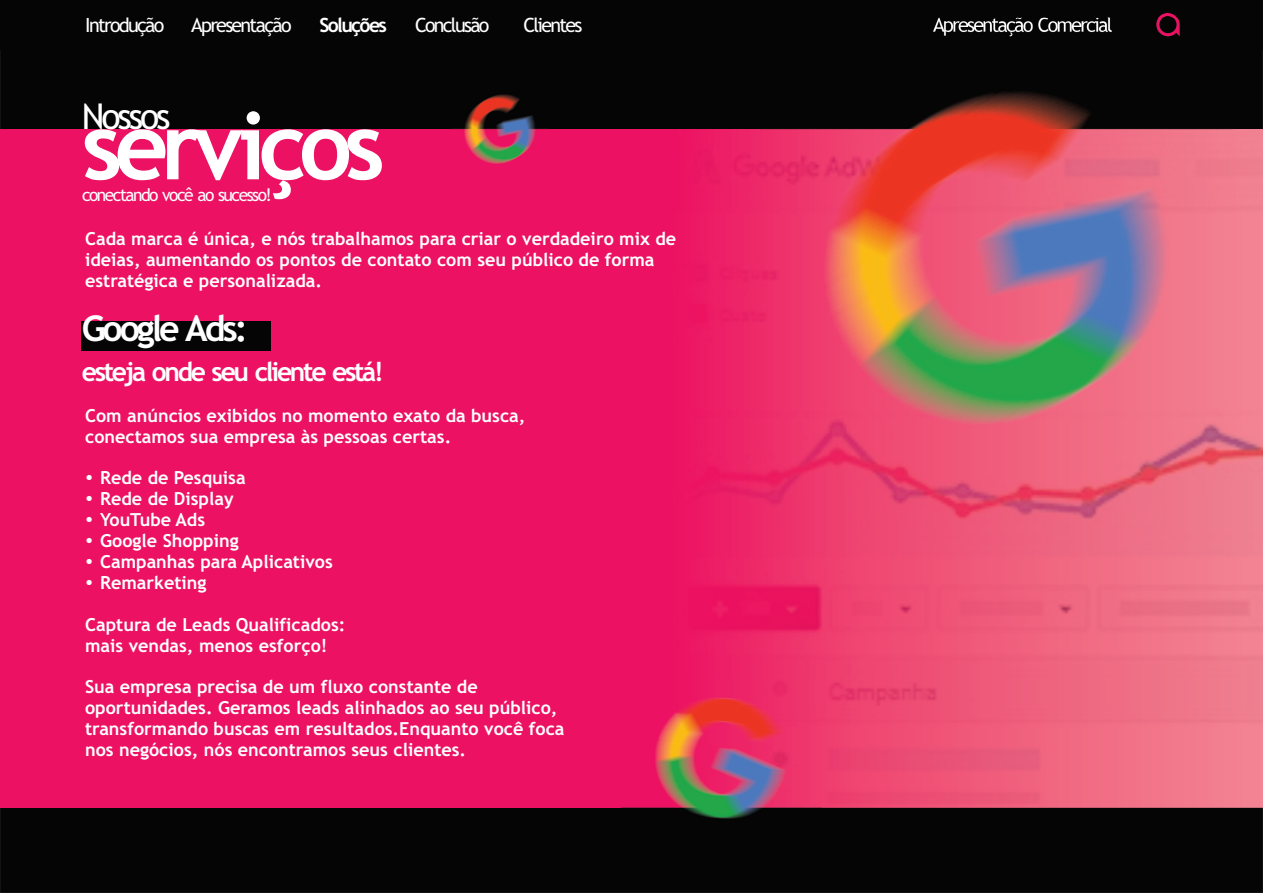
<style>
.page{position:relative;width:1263px;height:893px;background:#fff}
.page>*{position:absolute;margin:0;border:0;box-sizing:border-box;transform-origin:0 0}
.t1{font:700 93.75px "Trebuchet MS";letter-spacing:-.08em;color:#fff}
.t2{font:700 35.7px "Trebuchet MS";letter-spacing:-.085em;color:#fff}
.t3{font:35.7px "Trebuchet MS";letter-spacing:-.085em;color:#fff}
.t4{font:700 26.4px "Trebuchet MS";letter-spacing:-.085em;color:#fff}
.t5{font:19.65px "Trebuchet MS";letter-spacing:-.085em;color:#fff}
.t6{font:700 19.65px "Trebuchet MS";letter-spacing:-.085em;color:#fff}
.t7{font:700 18px/20.9px "Trebuchet MS";color:#fff}
.t8{font:17.4px "Trebuchet MS";letter-spacing:-.085em;color:#fff}
</style>
<div class="page">
<div style="left:0;top:49px;width:1263px;height:844px;background:#040504"></div>
<div style="left:0;top:129px;width:1263px;height:678px;background:#ec1162"></div>
<img style="left:708px;top:129px;width:555px;height:678px">
<div style="left:0;top:0;width:1263px;height:49px;background:#040504"></div>
<svg style="left:1158px;top:13px;width:19px;height:5px"></svg>
<img style="left:451px;top:80px;width:98px;height:84px">
<div style="left:81px;top:321px;width:189px;height:29px;background:#040504"></div>
<img style="left:622px;top:657px;width:199px;height:201px">
<img style="left:759px;top:18px;width:473px;height:480px">
<p class="t5" style="left:85px;top:17px;width:81px">Introdução</p>
<p class="t5" style="left:191px;top:17px;width:102px">Apresentação</p>
<p class="t6" style="left:319px;top:17px;width:69px">Soluções</p>
<p class="t5" style="left:415px;top:17px;width:76px">Conclusão</p>
<p class="t5" style="left:523px;top:17px;width:61px">Clientes</p>
<h2 class="t3" style="left:82px;top:103px;width:90px">Nossos</h2>
<h1 class="t1" style="left:82px;top:110px;width:305px">serviços</h1>
<p class="t7" style="left:85px;top:230px;width:593px">Cada marca é única, e nós trabalhamos para criar o verdadeiro mix de ideias, aumentando os pontos de contato com seu público de forma estratégica e personalizada.</p>
<p class="t8" style="left:82px;top:188px;width:191px">conectando você ao sucesso!</p>
<h2 class="t2" style="left:82px;top:315px;width:167px">Google Ads:</h2>
<h3 class="t4" style="left:82px;top:361px;width:303px">esteja onde seu cliente está!</h3>
<p class="t7" style="left:85px;top:406px;width:442px">Com anúncios exibidos no momento exato da busca, conectamos sua empresa às pessoas certas.</p>
<p class="t7" style="left:100px;top:469px;width:234px">Rede de Pesquisa<br>Rede de Display<br>YouTube Ads<br>Google Shopping<br>Campanhas para Aplicativos<br>Remarketing</p>
<p class="t7" style="left:85px;top:615px;width:262px">Captura de Leads Qualificados: mais vendas, menos esforço!</p>
<p class="t7" style="left:85px;top:678px;width:481px">Sua empresa precisa de um fluxo constante de oportunidades. Geramos leads alinhados ao seu público, transformando buscas em resultados.Enquanto você foca nos negócios, nós encontramos seus clientes.</p>
</div>
